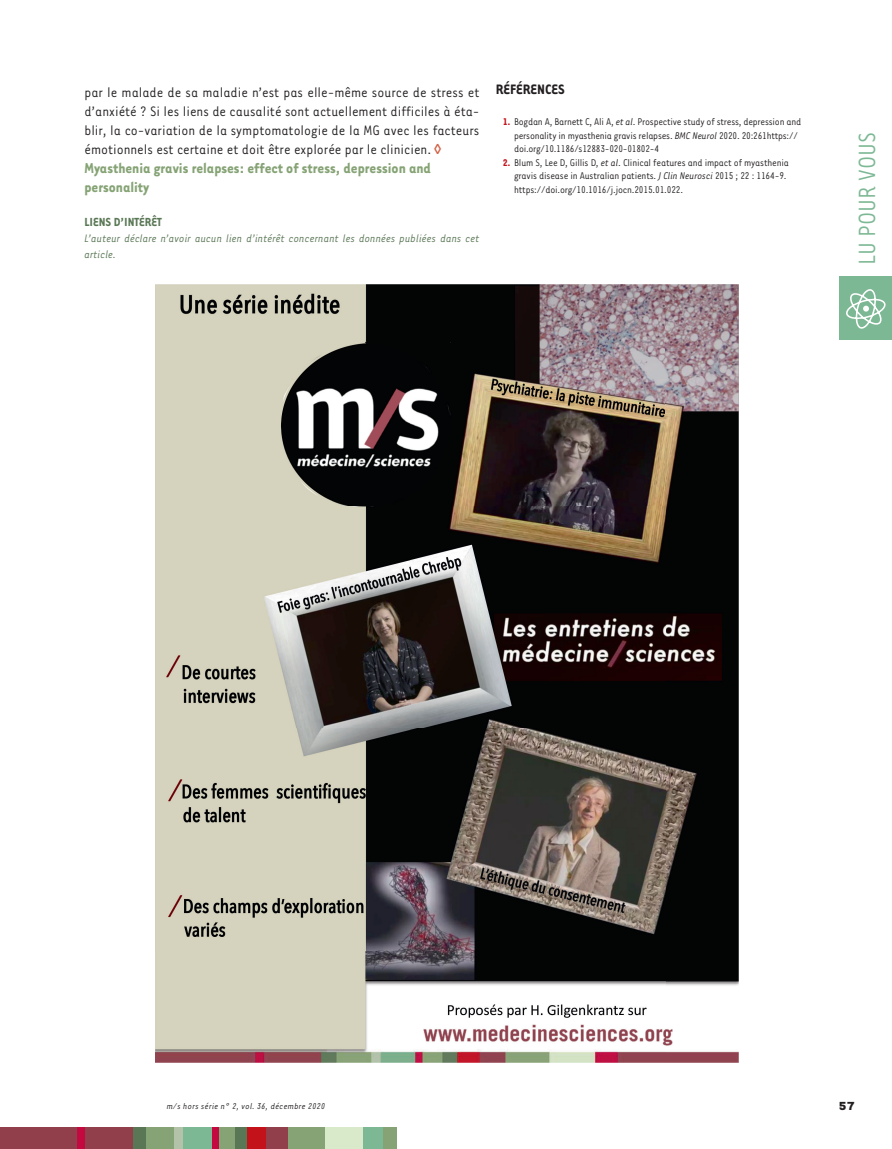
<style>
.page{position:relative;width:892px;height:1149px;background:#fff}
.page>*{position:absolute;margin:0;border:0;box-sizing:border-box;transform-origin:0 0}
.t1{font:27px "Tarzana Narrow";color:#7db894}
.t2{font:700 16.5px/18.9px "Tarzana Narrow";color:#86a375}
.t3{font:15.75px/18.9px "Tarzana Narrow";color:#231f20;text-align:justify}
.t4{font:700 15.75px "Tarzana Narrow";color:#231f20}
.t5{font:700 13.5px "Tarzana Narrow";color:#5a7755}
.t6{font:700 13.5px "Tarzana Wide";color:#231f20}
.t7{font:italic 12.45px/15.9px "Tarzana Narrow";color:#5a7755}
.t8{font:11.25px/13.5px "Tarzana Narrow";letter-spacing:-.02em;color:#231f20}
.t9{font:italic 9.75px "Tarzana Narrow";letter-spacing:.025em;color:#231f20}
.s1{font-weight:700;color:#c4121a}
.s2{font-style:italic}
</style>
<div class="page">
<div style="left:839px;top:276px;width:52px;height:64px;background:#7db894"></div>
<svg style="left:846px;top:289px;width:39px;height:39px"></svg>
<div style="left:0;top:1126px;width:133px;height:22px;background:#913f4b"></div>
<div style="left:234px;top:1126px;width:13px;height:22px;background:#5a7755"></div>
<div style="left:77px;top:1126px;width:8px;height:22px;background:#c40941"></div>
<div style="left:133px;top:1126px;width:21px;height:22px;background:#5a7755"></div>
<div style="left:146px;top:1126px;width:30px;height:22px;background:#86a375"></div>
<div style="left:174px;top:1126px;width:9px;height:22px;background:#b3c3aa"></div>
<div style="left:183px;top:1126px;width:29px;height:22px;background:#7db894"></div>
<div style="left:216px;top:1126px;width:19px;height:22px;background:#86a375"></div>
<div style="left:212px;top:1126px;width:6px;height:22px;background:#c40941"></div>
<div style="left:247px;top:1126px;width:27px;height:22px;background:#c4121a"></div>
<div style="left:286px;top:1126px;width:39px;height:22px;background:#86a375"></div>
<div style="left:266px;top:1126px;width:21px;height:22px;background:#913f4b"></div>
<div style="left:325px;top:1126px;width:39px;height:22px;background:#d9eaca"></div>
<div style="left:363px;top:1126px;width:21px;height:22px;background:#7db894"></div>
<div style="left:383px;top:1126px;width:13px;height:22px;background:#86a375"></div>
<img style="left:155px;top:285px;width:583px;height:776px">
<p class="t3" style="left:84px;top:82px;width:396px">par le malade de sa maladie n’est pas elle-même source de stress et d’anxiété ? Si les liens de causalité sont actuellement difficiles à éta&shy;blir, la co-variation de la symptomatologie de la MG avec les facteurs émotionnels est certaine et doit être explorée par le clinicien.</p>
<h2 class="t2" style="left:84px;top:158px;width:348px">Myasthenia gravis relapses: effect of stress, depression and personality</h2>
<p class="t5" style="left:84px;top:214px;width:79px">LIENS D’INTÉRÊT</p>
<p class="t7" style="left:84px;top:230px;width:396px">L’auteur déclare n’avoir aucun lien d’intérêt concernant les données publiées dans cet article.</p>
<h3 class="t4" style="left:495px;top:79px;width:70px">RÉFÉRENCES</h3>
<p class="t8" style="left:514px;top:115px;width:288px;text-indent:-11px"><span class="s1">1.</span> Bogdan A, Barnett C, Ali A, <span class="s2">et al</span>. Prospective study of stress, depression and personality in myasthenia gravis relapses. <span class="s2">BMC Neurol</span> 2020. 20:261https:// doi.org/10.1186/s12883-020-01802-4</p>
<p class="t8" style="left:514px;top:155px;width:276px;text-indent:-11px"><span class="s1">2.</span> Blum S, Lee D, Gillis D, <span class="s2">et al</span>. Clinical features and impact of myasthenia gravis disease in Australian patients. <span class="s2">J Clin Neurosci</span> 2015 ; 22 : 1164-9. https://doi.org/10.1016/j.jocn.2015.01.022.</p>
<h1 class="t1" style="left:850px;top:265px;width:134px;rotate:-90deg">LU POUR VOUS</h1>
<p class="t9" style="left:167px;top:1099px;width:160px">m/s hors série n° 2, vol. 36, décembre 2020</p>
<p class="t6" style="left:838px;top:1096px;width:18px">57</p>
</div>
